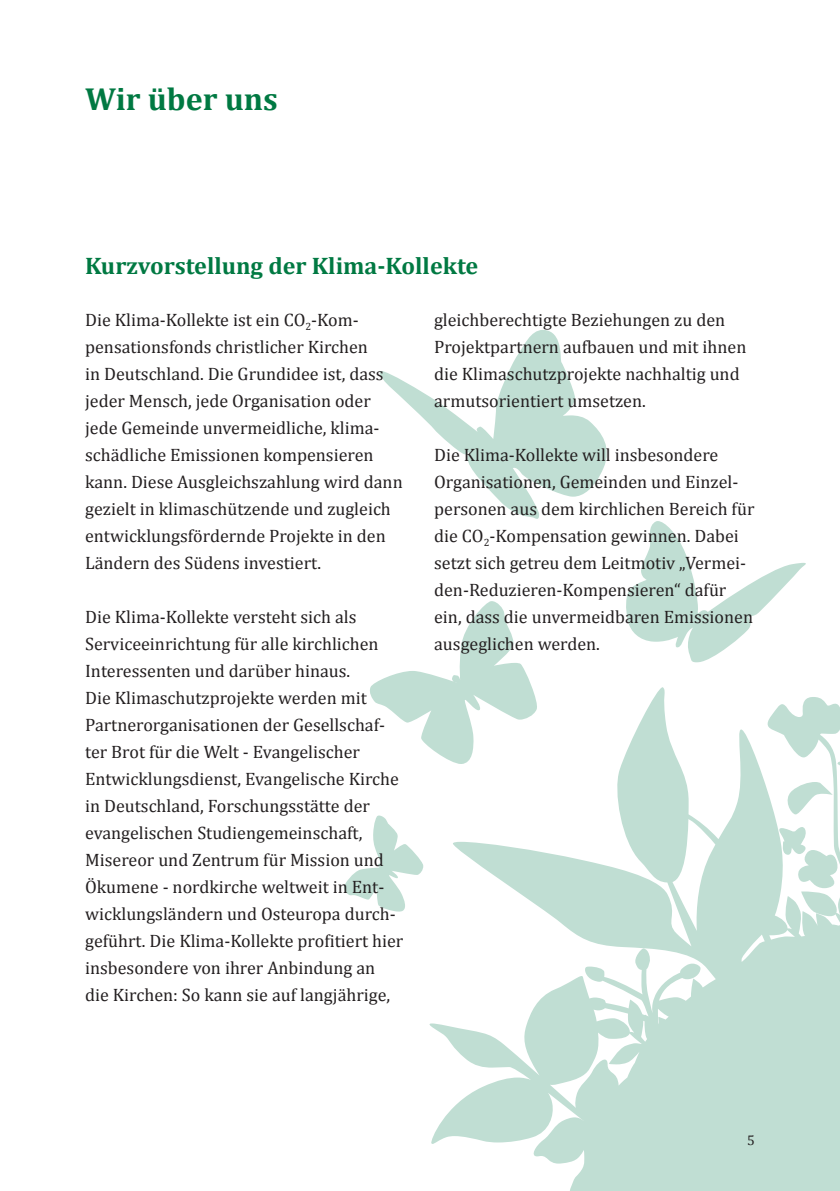
<style>
.page{position:relative;width:840px;height:1191px;background:#fff}
.page>*{position:absolute;margin:0;border:0;box-sizing:border-box;transform-origin:0 0}
.t1{font:700 32px "Cambria";color:#007942}
.t2{font:700 24px "Cambria";color:#007942}
.t3{font:18px/27px "Cambria";color:#231f20}
.t4{font:14px "Cambria";color:#231f20}
</style>
<div class="page">
<svg style="left:343px;top:330px;width:496px;height:861px"></svg>
<h1 class="t1" style="left:85px;top:80px;width:194px">Wir über uns</h1>
<h2 class="t2" style="left:85px;top:251px;width:394px">Kurzvorstellung der Klima-Kollekte</h2>
<p class="t3" style="left:85px;top:306px;width:319px">Die Klima-Kollekte ist ein CO<sub>2</sub>-Kom&shy;pensationsfonds christlicher Kirchen<br>in Deutschland. Die Grundidee ist, dass jeder Mensch, jede Organisation oder jede Gemeinde unvermeidliche, klima&shy;schädliche Emissionen kompensieren kann. Diese Ausgleichszahlung wird dann gezielt in klimaschützende und zugleich entwicklungsfördernde Projekte in den Ländern des Südens investiert.</p>
<p class="t3" style="left:85px;top:603px;width:319px">Die Klima-Kollekte versteht sich als Serviceeinrichtung für alle kirchlichen Interessenten und darüber hinaus.<br>Die Klimaschutzprojekte werden mit Partnerorganisationen der Gesellschaf&shy;ter Brot für die Welt - Evangelischer Entwicklungsdienst, Evangelische Kirche in Deutschland, Forschungsstätte der evangelischen Studiengemeinschaft, Misereor und Zentrum für Mission und Ökumene - nordkirche weltweit in Ent&shy;wicklungsländern und Osteuropa durch&shy;geführt. Die Klima-Kollekte profitiert hier insbesondere von ihrer Anbindung an die Kirchen: So kann sie auf langjährige,</p>
<p class="t3" style="left:434px;top:306px;width:313px">gleichberechtigte Beziehungen zu den Projektpartnern aufbauen und mit ihnen die Klimaschutzprojekte nachhaltig und armutsorientiert umsetzen.</p>
<p class="t3" style="left:434px;top:441px;width:321px">Die Klima-Kollekte will insbesondere Organisationen, Gemeinden und Einzel&shy;personen aus dem kirchlichen Bereich für die CO<sub>2</sub>-Kompensation gewinnen. Dabei setzt sich getreu dem Leitmotiv „Vermei&shy;den-Reduzieren-Kompensieren“ dafür ein, dass die unvermeidbaren Emissionen ausgeglichen werden.</p>
<p class="t4" style="left:746px;top:1132px;width:9px">5</p>
</div>
